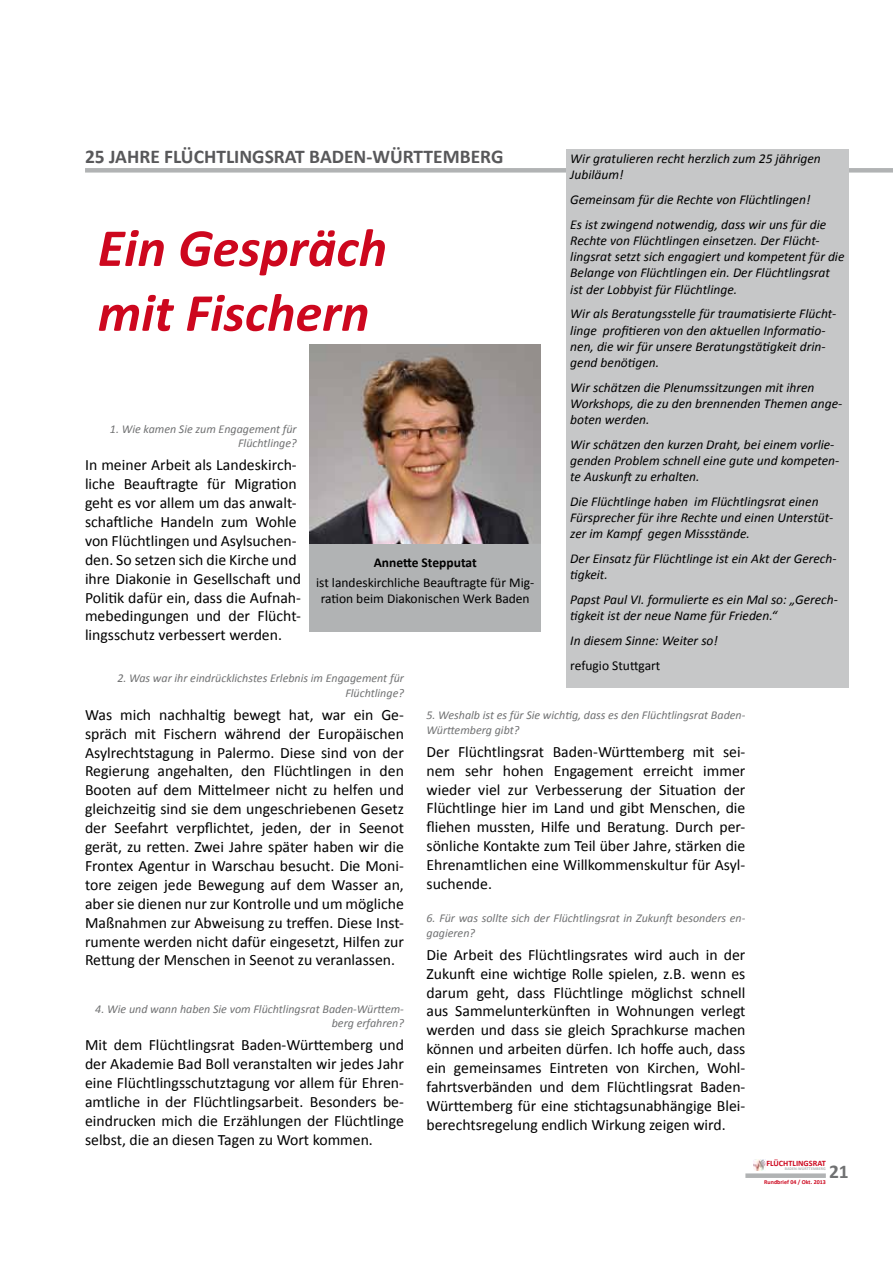
<style>
.page{position:relative;width:893px;height:1263px;background:#fff}
.page>*{position:absolute;margin:0;border:0;box-sizing:border-box;transform-origin:0 0}
.t1{font:italic 700 54px/64.8px "Calibri";color:#cd071e}
.t2{font:700 19.5px "Calibri";color:#58585a}
.t3{font:700 19.5px "Calibri";color:#707172}
.t4{font:15.75px/18.9px "Calibri";color:#000;text-align:justify}
.t5{font:italic 13.5px/16.2px "Calibri";color:#000}
.t6{font:13.5px/16.2px "Calibri";color:#000;text-align:center}
.t7{font:700 13.5px "Calibri";color:#000}
.t8{font:italic 12px/14.4px "Calibri";color:#707172;text-align:right}
.t9{font:700 8.25px "Calibri";color:#cd071e}
.t10{font:700 6px "Calibri";color:#cd071e}
.t11{font:700 4.05px "Calibri";color:#b1b3b4}
</style>
<div class="page">
<div style="left:745px;top:1173px;width:81px;height:5px;background:#b1b3b4"></div>
<svg style="left:754px;top:1159px;width:12px;height:11px"></svg>
<div style="left:85px;top:168px;width:808px;height:5px;background:#b1b3b4"></div>
<img style="left:309px;top:344px;width:232px;height:200px">
<div style="left:309px;top:544px;width:232px;height:87px;background:#b1b3b4"></div>
<div style="left:566px;top:149px;width:283px;height:538px;background:#c6c7c8"></div>
<p class="t2" style="left:85px;top:145px;width:420px">25 JAHRE FLÜCHTLINGSRAT BADEN-WÜRTTEMBERG</p>
<p class="t5" style="left:570px;top:150px;width:252px">Wir gratulieren recht herzlich zum 25 jährigen<br>Jubiläum!</p>
<p class="t5" style="left:570px;top:187px;width:258px;line-height:24.8px">Gemeinsam für die Rechte von Flüchtlingen!<br>Es ist zwingend notwendig, dass wir uns für die</p>
<p class="t5" style="left:570px;top:232px;width:276px">Rechte von Flüchtlingen einsetzen. Der Flücht&shy;lingsrat setzt sich engagiert und kompetent für die Belange von Flüchtlingen ein. Der Flüchtlingsrat ist der Lobbyist für Flüchtlinge.</p>
<p class="t5" style="left:570px;top:305px;width:267px">Wir als Beratungsstelle für traumatisierte Flücht&shy;linge profitieren von den aktuellen Informatio&shy;nen, die wir für unsere Beratungstätigkeit drin&shy;gend benötigen.</p>
<p class="t5" style="left:570px;top:379px;width:273px">Wir schätzen die Plenumssitzungen mit ihren<br>Workshops, die zu den brennenden Themen ange&shy;boten werden.</p>
<p class="t5" style="left:570px;top:436px;width:271px">Wir schätzen den kurzen Draht, bei einem vorlie&shy;genden Problem schnell eine gute und kompeten&shy;te Auskunft zu erhalten.</p>
<p class="t5" style="left:570px;top:493px;width:264px">Die Flüchtlinge haben im Flüchtlingsrat einen<br>Fürsprecher für ihre Rechte und einen Unterstüt&shy;zer im Kampf gegen Missstände.</p>
<p class="t5" style="left:570px;top:550px;width:268px">Der Einsatz für Flüchtlinge ist ein Akt der Gerech&shy;tigkeit.</p>
<p class="t5" style="left:570px;top:591px;width:269px">Papst Paul VI. formulierte es ein Mal so: „Gerech&shy;tigkeit ist der neue Name für Frieden.“</p>
<p class="t5" style="left:570px;top:632px;width:149px">In diesem Sinne: Weiter so!</p>
<p class="t6" style="left:570px;top:657px;width:92px">refugio Stuttgart</p>
<h1 class="t1" style="left:98px;top:216px;width:291px">Ein Gespräch mit Fischern</h1>
<p class="t8" style="left:110px;top:421px;width:188px">1. Wie kamen Sie zum Engagement für<br>Flüchtlinge?</p>
<p class="t4" style="left:85px;top:456px;width:217px;text-align:left">In meiner Arbeit als Landeskirch&shy;liche Beauftragte für Migration geht es vor allem um das anwalt&shy;schaftliche Handeln zum Wohle von Flüchtlingen und Asylsuchen&shy;den. So setzen sich die Kirche und ihre Diakonie in Gesellschaft und<br>Politik dafür ein, dass die Aufnah&shy;mebedingungen und der Flücht&shy;lingsschutz verbessert werden.</p>
<p class="t8" style="left:117px;top:670px;width:288px">2. Was war ihr eindrücklichstes Erlebnis im Engagement für<br>Flüchtlinge?</p>
<p class="t4" style="left:85px;top:705px;width:320px">Was mich nachhaltig bewegt hat, war ein Ge&shy;spräch mit Fischern während der Europäischen Asylrechtstagung in Palermo. Diese sind von der Regierung angehalten, den Flüchtlingen in den Booten auf dem Mittelmeer nicht zu helfen und gleichzeitig sind sie dem ungeschriebenen Gesetz der Seefahrt verpflichtet, jeden, der in Seenot gerät, zu retten. Zwei Jahre später haben wir die Frontex Agentur in Warschau besucht. Die Moni&shy;tore zeigen jede Bewegung auf dem Wasser an, aber sie dienen nur zur Kontrolle und um mögliche Maßnahmen zur Abweisung zu treffen. Diese Inst&shy;rumente werden nicht dafür eingesetzt, Hilfen zur Rettung der Menschen in Seenot zu veranlassen.</p>
<p class="t8" style="left:95px;top:1001px;width:310px">4. Wie und wann haben Sie vom Flüchtlingsrat Baden-Württem&shy;berg erfahren?</p>
<p class="t4" style="left:85px;top:1036px;width:320px">Mit dem Flüchtlingsrat Baden-Württemberg und der Akademie Bad Boll veranstalten wir jedes Jahr eine Flüchtlingsschutztagung vor allem für Ehren&shy;amtliche in der Flüchtlingsarbeit. Besonders be&shy;eindrucken mich die Erzählungen der Flüchtlinge selbst, die an diesen Tagen zu Wort kommen.</p>
<p class="t7" style="left:374px;top:554px;width:105px">Annette Stepputat</p>
<p class="t6" style="left:316px;top:575px;width:220px">ist landeskirchliche Beauftragte für Mig&shy;ration beim Diakonischen Werk Baden</p>
<p class="t8" style="left:426px;top:707px;width:320px;text-align:left">5. Weshalb ist es für Sie wichtig, dass es den Flüchtlingsrat Baden-<br>Württemberg gibt?</p>
<p class="t4" style="left:426px;top:742px;width:320px">Der Flüchtlingsrat Baden-Württemberg mit sei&shy;nem sehr hohen Engagement erreicht immer wieder viel zur Verbesserung der Situation der Flüchtlinge hier im Land und gibt Menschen, die fliehen mussten, Hilfe und Beratung. Durch per&shy;sönliche Kontakte zum Teil über Jahre, stärken die Ehrenamtlichen eine Willkommenskultur für Asyl&shy;suchende.</p>
<p class="t8" style="left:426px;top:910px;width:320px;text-align:left">6. Für was sollte sich der Flüchtlingsrat in Zukunft besonders en&shy;gagieren?</p>
<p class="t4" style="left:426px;top:945px;width:320px">Die Arbeit des Flüchtlingsrates wird auch in der Zukunft eine wichtige Rolle spielen, z.B. wenn es darum geht, dass Flüchtlinge möglichst schnell aus Sammelunterkünften in Wohnungen verlegt werden und dass sie gleich Sprachkurse machen können und arbeiten dürfen. Ich hoffe auch, dass ein gemeinsames Eintreten von Kirchen, Wohl&shy;fahrtsverbänden und dem Flüchtlingsrat Baden-Württemberg für eine stichtagsunabhängige Blei&shy;berechtsregelung endlich Wirkung zeigen wird.</p>
<p class="t9" style="left:766px;top:1158px;width:61px">FLÜCHTLINGSRAT</p>
<p class="t11" style="left:785px;top:1166px;width:42px">BADEN-WÜRTTEMBERG</p>
<p class="t3" style="left:829px;top:1159px;width:21px">21</p>
<p class="t10" style="left:764px;top:1178px;width:63px">Rundbrief 04 / Okt. 2013</p>
</div>
